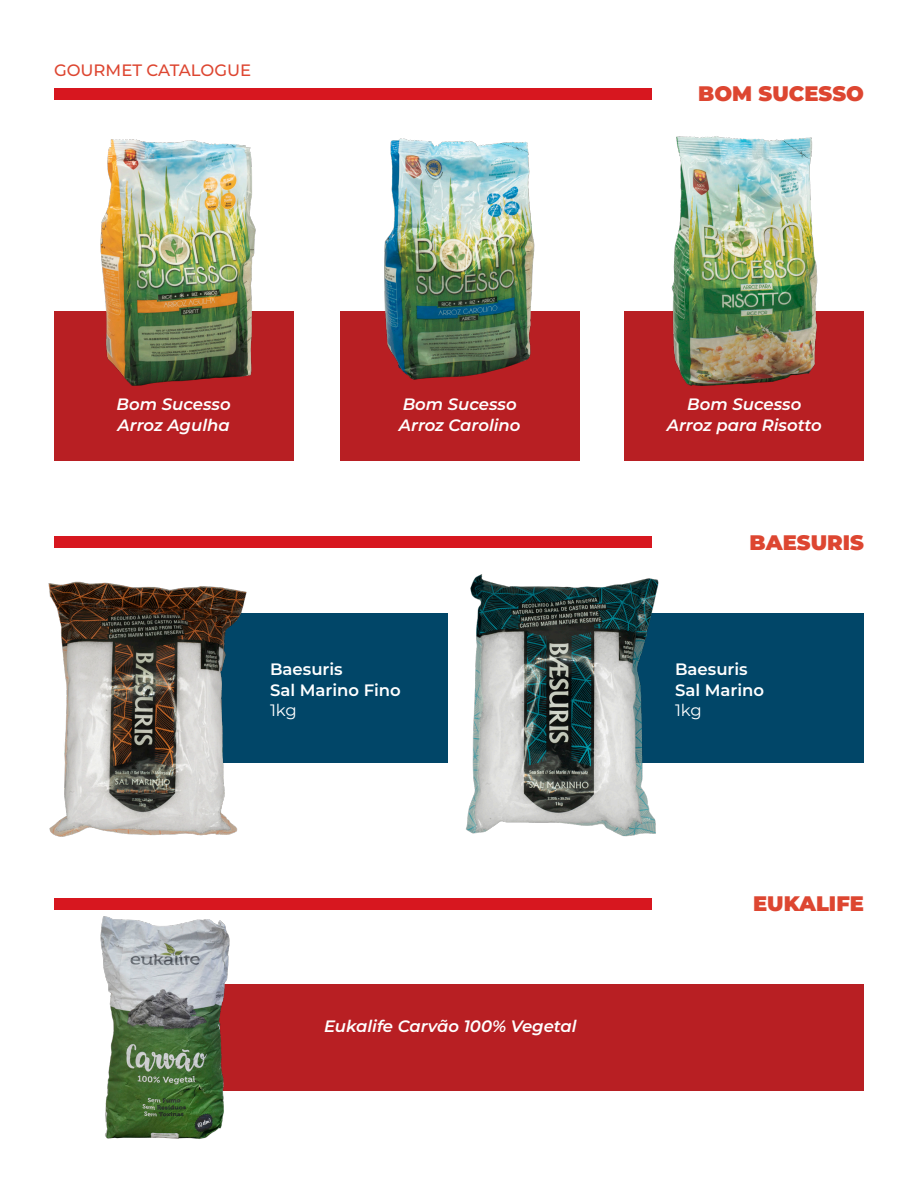
<style>
.page{position:relative;width:918px;height:1188px;background:#fff}
.page>*{position:absolute;margin:0;border:0;box-sizing:border-box;transform-origin:0 0}
.name{font:900 21px "Montserrat";color:#dd4631}
.name-2{font:italic 600 16.5px/21px "Montserrat";color:#fff}
.name-3{font:600 16.5px/21px "Montserrat";color:#fff}
.t1{font:500 16.5px "Montserrat";color:#dd4631}
.name-4{font:16.5px "Montserrat";letter-spacing:-.01em;color:#fff}
</style>
<div class="page">
<div style="left:54px;top:88px;width:597px;height:11px;background:#d7171f"></div>
<div style="left:54px;top:537px;width:597px;height:11px;background:#d7171f"></div>
<div style="left:54px;top:898px;width:597px;height:11px;background:#d7171f"></div>
<div style="left:54px;top:312px;width:239px;height:149px;background:#b81f23"></div>
<div style="left:340px;top:312px;width:239px;height:149px;background:#b81f23"></div>
<div style="left:189px;top:984px;width:675px;height:107px;background:#b81f23"></div>
<div style="left:625px;top:312px;width:239px;height:149px;background:#b81f23"></div>
<div style="left:530px;top:613px;width:334px;height:149px;background:#014668"></div>
<div style="left:116px;top:613px;width:332px;height:149px;background:#014668"></div>
<img style="left:94px;top:139px;width:181px;height:247px">
<img style="left:361px;top:138px;width:197px;height:242px">
<img style="left:651px;top:136px;width:187px;height:250px">
<img style="left:466px;top:574px;width:201px;height:263px">
<img style="left:48px;top:581px;width:206px;height:256px">
<img style="left:77px;top:909px;width:177px;height:230px">
<p class="t1" style="left:54px;top:59px;width:199px">GOURMET CATALOGUE</p>
<p class="name" style="left:698px;top:78px;width:167px">BOM SUCESSO</p>
<p class="name-2" style="left:117px;top:393px;width:116px">Bom Sucesso<br>Arroz Agulha</p>
<p class="name-2" style="left:399px;top:393px;width:123px">Bom Sucesso<br>Arroz Carolino</p>
<p class="name-2" style="left:667px;top:393px;width:157px;text-align:center">Bom Sucesso<br>Arroz para Risotto</p>
<p class="name-3" style="left:270px;top:658px;width:132px">Baesuris<br>Sal Marino Fino</p>
<p class="name-4" style="left:270px;top:699px;width:28px">1kg</p>
<p class="name-2" style="left:324px;top:1015px;width:254px">Eukalife Carvão 100% Vegetal</p>
<p class="name" style="left:750px;top:527px;width:116px">BAESURIS</p>
<p class="name-3" style="left:675px;top:658px;width:91px">Baesuris<br>Sal Marino</p>
<p class="name-4" style="left:675px;top:699px;width:28px">1kg</p>
<p class="name" style="left:753px;top:888px;width:112px">EUKALIFE</p>
</div>
